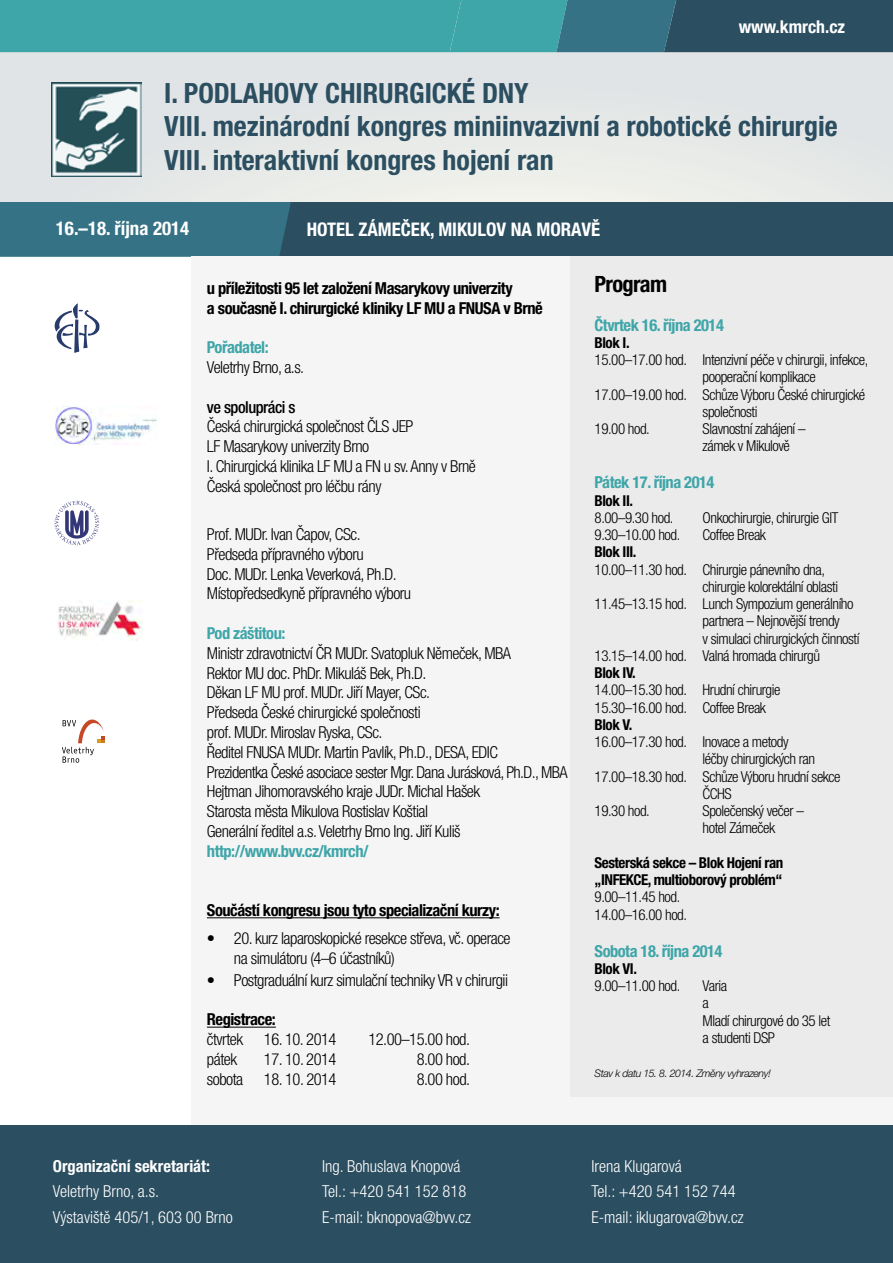
<style>
.page{position:relative;width:893px;height:1263px;background:#fff}
.page>*{position:absolute;margin:0;border:0;box-sizing:border-box;transform-origin:0 0}
.t1{font:700 condensed 27.9px/33.5px "Helvetica Neue LT Pro";color:#2b4e60}
.t2{font:700 condensed 22.5px "Helvetica Neue LT Pro";letter-spacing:-.03em;color:#000}
.t3{font:700 condensed 18.9px "Helvetica Neue LT Pro";color:#fff}
.t4{font:700 condensed 18.75px "Helvetica Neue LT Pro";color:#fff}
.t5{font:700 condensed 17.7px "Helvetica Neue LT Pro";color:#fff}
.t6{font:300 condensed 16.5px/19.8px "Helvetica Neue LT Pro";letter-spacing:-.03em;color:#000}
.t7{font:300 condensed 16.5px/25.5px "Helvetica Neue LT Pro";color:#fff}
.t8{font:700 condensed 16.5px/19.8px "Helvetica Neue LT Pro";letter-spacing:-.03em;color:#000}
.t9{font:700 condensed 16.5px "Helvetica Neue LT Pro";letter-spacing:-.03em;color:#3ea5a8}
.t10{font:700 condensed 16.5px "Helvetica Neue LT Pro";color:#fff}
.t11{font:500 condensed 16.5px "Helvetica Neue LT Pro";letter-spacing:-.03em;color:#000}
.t12{font:300 condensed 15px/17.2px "Helvetica Neue LT Pro";letter-spacing:-.03em;color:#000}
.t13{font:700 condensed 15px/17.2px "Helvetica Neue LT Pro";letter-spacing:-.03em;color:#000}
.t14{font:italic 300 10.5px "Helvetica Neue LT Pro";letter-spacing:-.04em;color:#000}
</style>
<div class="page">
<svg style="left:0;top:201px;width:893px;height:56px;background:#335d6f"></svg>
<svg style="left:62px;top:719px;width:43px;height:44px"></svg>
<div style="left:191px;top:257px;width:702px;height:1006px;background:#f5f5f5"></div>
<div style="left:570px;top:256px;width:323px;height:841px;background:#ebebeb"></div>
<svg style="left:55px;top:501px;width:44px;height:44px"></svg>
<svg style="left:55px;top:303px;width:44px;height:50px"></svg>
<img style="left:55px;top:407px;width:102px;height:37px">
<img style="left:58px;top:601px;width:85px;height:39px">
<div style="left:0;top:1126px;width:893px;height:137px;background:#2b4e60"></div>
<div style="left:0;top:51px;width:893px;height:150px;background:#e2e5e6"></div>
<svg style="left:0;top:0;width:893px;height:52px;background:#388991"></svg>
<img style="left:51px;top:83px;width:91px;height:94px">
<hr style="left:207px;top:917px;width:293px;height:1px;background:#000">
<hr style="left:207px;top:1027px;width:69px;height:1px;background:#000">
<p class="t5" style="left:739px;top:16px;width:108px">www.kmrch.cz</p>
<h1 class="t1" style="left:164px;top:76px;width:675px">I. PODLAHOVY CHIRURGICKÉ DNY<br>VIII. mezinárodní kongres miniinvazivní a robotické chirurgie<br>VIII. interaktivní kongres hojení ran</h1>
<p class="t3" style="left:56px;top:217px;width:135px">16.–18. října 2014</p>
<p class="t4" style="left:307px;top:217px;width:143px">Hotel Zámeček, Mikulov</p>
<p class="t4" style="left:511px;top:217px;width:38px">na Morav</p>
<p class="t4" style="left:591px;top:217px;width:11px">ě</p>
<p class="t8" style="left:207px;top:278px;width:337px">u příležitosti 95 let založení Masarykovy univerzity<br>a současně I. chirurgické kliniky LF MU a FNUSA v Brně</p>
<p class="t9" style="left:207px;top:337px;width:63px">Pořadatel:</p>
<p class="t6" style="left:207px;top:357px;width:99px">Veletrhy Brno, a.s.</p>
<p class="t11" style="left:207px;top:397px;width:90px">ve spolupráci s</p>
<p class="t6" style="left:207px;top:416px;width:270px">Česká chirurgická společnost ČLS JEP<br>LF Masarykovy univerzity Brno<br>I. Chirurgická klinika LF MU a FN u sv. Anny v Brně Česká společnost pro léčbu rány</p>
<p class="t6" style="left:207px;top:524px;width:206px">Prof. MUDr. Ivan Čapov, CSc.<br>Předseda přípravného výboru<br>Doc. MUDr. Lenka Veverková, Ph.D.<br>Místopředsedkyně přípravného výboru</p>
<p class="t9" style="left:207px;top:623px;width:80px">Pod záštitou:</p>
<p class="t6" style="left:207px;top:643px;width:362px">Ministr zdravotnictví ČR MUDr. Svatopluk Němeček, MBA<br>Rektor MU doc. PhDr. Mikuláš Bek, Ph.D.<br>Děkan LF MU prof. MUDr. Jiří Mayer, CSc.<br>Předseda České chirurgické společnosti<br>prof. MUDr. Miroslav Ryska, CSc.<br>Ředitel FNUSA MUDr. Martin Pavlík, Ph.D., DESA, EDIC<br>Prezidentka České asociace sester Mgr. Dana Jurásková, Ph.D., MBA Hejtman Jihomoravského kraje JUDr. Michal Hašek<br>Starosta města Mikulova Rostislav Koštial<br>Generální ředitel a.s. Veletrhy Brno Ing. Jiří Kuliš</p>
<p class="t9" style="left:207px;top:841px;width:163px">http://www.bvv.cz/kmrch/</p>
<p class="t8" style="left:207px;top:900px;width:294px">Součástí kongresu jsou tyto specializační kurzy:</p>
<p class="t6" style="left:234px;top:928px;width:278px;text-indent:-27px">• 20. kurz laparoskopické resekce střeva, vč. operace na simulátoru (4–6 účastníků)</p>
<p class="t6" style="left:207px;top:970px;width:303px">• Postgraduální kurz simulační techniky VR v chirurgii</p>
<p class="t8" style="left:207px;top:1009px;width:70px">Registrace:</p>
<p class="t6" style="left:207px;top:1029px;width:38px">čtvrtek</p>
<p class="t6" style="left:264px;top:1029px;width:74px">16. 10. 2014</p>
<p class="t6" style="left:368px;top:1029px;width:103px">12.00–15.00 hod.</p>
<p class="t6" style="left:207px;top:1049px;width:32px">pátek</p>
<p class="t6" style="left:264px;top:1049px;width:74px">17. 10. 2014</p>
<p class="t6" style="left:417px;top:1049px;width:55px">8.00 hod.</p>
<p class="t6" style="left:207px;top:1069px;width:38px">sobota</p>
<p class="t6" style="left:264px;top:1069px;width:74px">18. 10. 2014</p>
<p class="t6" style="left:417px;top:1069px;width:55px">8.00 hod.</p>
<h2 class="t2" style="left:595px;top:270px;width:74px">Program</h2>
<p class="t9" style="left:595px;top:315px;width:131px">Čtvrtek 16. října 2014</p>
<p class="t13" style="left:595px;top:334px;width:37px">Blok I.</p>
<p class="t12" style="left:595px;top:351px;width:275px">15.00–17.00 hod. Intenzivní péče v chirurgii, infekce,</p>
<p class="t12" style="left:703px;top:368px;width:115px">pooperační komplikace</p>
<p class="t12" style="left:595px;top:385px;width:272px">17.00–19.00 hod. Schůze Výboru České chirurgické</p>
<p class="t12" style="left:703px;top:403px;width:56px">společnosti</p>
<p class="t12" style="left:595px;top:420px;width:57px">19.00 hod.</p>
<p class="t12" style="left:703px;top:420px;width:104px">Slavnostní zahájení – zámek v Mikulově</p>
<p class="t9" style="left:595px;top:472px;width:121px">Pátek 17. října 2014</p>
<p class="t13" style="left:595px;top:491px;width:40px">Blok II.</p>
<p class="t12" style="left:595px;top:509px;width:80px">8.00–9.30 hod.</p>
<p class="t12" style="left:703px;top:509px;width:137px">Onkochirurgie, chirurgie GIT</p>
<p class="t12" style="left:595px;top:526px;width:87px">9.30–10.00 hod.</p>
<p class="t12" style="left:703px;top:526px;width:65px">Coffee Break</p>
<p class="t13" style="left:595px;top:543px;width:43px">Blok III.</p>
<p class="t12" style="left:595px;top:561px;width:232px">10.00–11.30 hod. Chirurgie pánevního dna,</p>
<p class="t12" style="left:703px;top:578px;width:137px">chirurgie kolorektální oblasti</p>
<p class="t12" style="left:595px;top:595px;width:260px">11.45–13.15 hod. Lunch Sympozium generálního</p>
<p class="t12" style="left:703px;top:612px;width:139px">partnera – Nejnovější trendy</p>
<p class="t12" style="left:703px;top:630px;width:158px">v simulaci chirurgických činností</p>
<p class="t12" style="left:595px;top:647px;width:227px">13.15–14.00 hod. Valná hromada chirurgů</p>
<p class="t13" style="left:595px;top:664px;width:43px">Blok IV.</p>
<p class="t12" style="left:595px;top:681px;width:187px">14.00–15.30 hod. Hrudní chirurgie<br>15.30–16.00 hod. Coffee Break</p>
<p class="t13" style="left:595px;top:716px;width:39px">Blok V.</p>
<p class="t12" style="left:595px;top:733px;width:195px">16.00–17.30 hod. Inovace a metody</p>
<p class="t12" style="left:703px;top:750px;width:114px">léčby chirurgických ran</p>
<p class="t12" style="left:595px;top:768px;width:248px">17.00–18.30 hod. Schůze Výboru hrudní sekce</p>
<p class="t12" style="left:703px;top:785px;width:31px">ČCHS</p>
<p class="t12" style="left:595px;top:802px;width:57px">19.30 hod.</p>
<p class="t12" style="left:703px;top:802px;width:103px">Společenský večer – hotel Zámeček</p>
<p class="t13" style="left:595px;top:854px;width:190px">Sesterská sekce – Blok Hojení ran „INFEKCE, multioborový problém“</p>
<p class="t12" style="left:595px;top:888px;width:94px">9.00–11.45 hod.<br>14.00–16.00 hod.</p>
<p class="t9" style="left:595px;top:941px;width:129px">Sobota 18. října 2014</p>
<p class="t13" style="left:595px;top:960px;width:44px">Blok VI.</p>
<p class="t12" style="left:595px;top:977px;width:87px">9.00–11.00 hod.</p>
<p class="t12" style="left:703px;top:977px;width:129px">Varia<br>a<br>Mladí chirurgové do 35 let a studenti DSP</p>
<p class="t14" style="left:595px;top:1067px;width:178px">Stav k datu 15. 8. 2014. Změny vyhrazeny!</p>
<p class="t10" style="left:53px;top:1156px;width:159px">Organizační sekretariát:</p>
<p class="t7" style="left:53px;top:1178px;width:182px">Veletrhy Brno, a.s.<br>Výstaviště 405/1, 603 00 Brno</p>
<p class="t7" style="left:322px;top:1153px;width:150px">Ing. Bohuslava Knopová<br>Tel.: +420 541 152 818<br>E-mail: bknopova@bvv.cz</p>
<p class="t7" style="left:591px;top:1153px;width:154px">Irena Klugarová<br>Tel.: +420 541 152 744<br>E-mail: iklugarova@bvv.cz</p>
</div>
